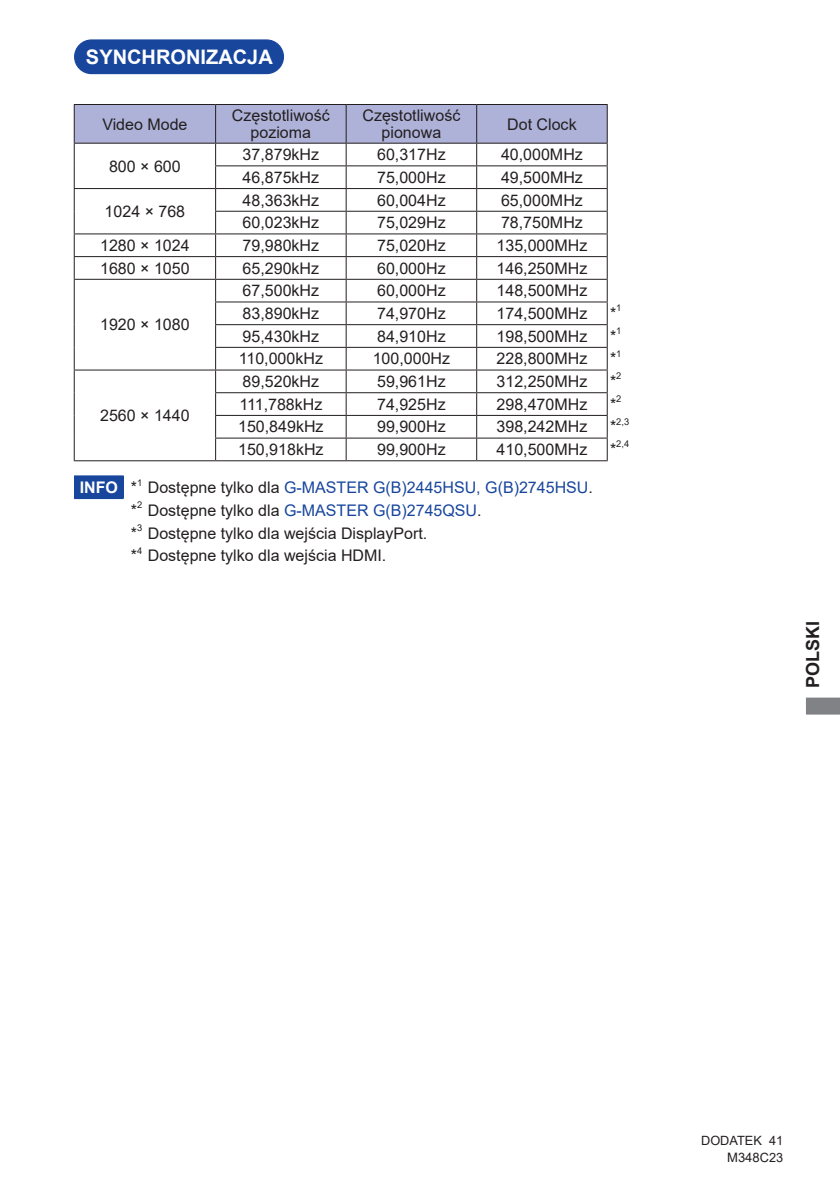
<style>
.page{position:relative;width:840px;height:1191px;background:#fff}
.page>*{position:absolute;margin:0;border:0;box-sizing:border-box;transform-origin:0 0}
.t1{font:700 20px "Arial";color:#fff}
.t2{font:700 18px "Arial";color:#231f20}
.t3{font:16px/17px "Arial";color:#231f20;text-align:center}
.t4{font:16px "Arial";color:#18469d}
.t5{font:700 16px "Arial";color:#fff}
.t6{font:13px "Arial";color:#231f20}
.t7{font:12.8px "Arial";color:#231f20}
.t8{font:9.4px "Arial";color:#231f20}
.s1{color:#231f20}
.s2{font-size:12.8px}
</style>
<div class="page">
<svg style="left:806px;top:697px;width:33px;height:17px"></svg>
<div style="left:75px;top:40px;width:208px;height:34px;background:#18469d;border-radius:17px"></div>
<div style="left:74px;top:39px;width:210px;height:35px;border:1px solid #18469d;border-radius:17px"></div>
<div style="left:74px;top:476px;width:50px;height:22px;background:#18469d"></div>
<hr style="left:74px;top:497px;width:50px;height:2px;background:#18469d">
<hr style="left:74px;top:475px;width:50px;height:2px;background:#18469d">
<svg style="left:74px;top:104px;width:533px;height:356px"></svg>
<hr style="left:74px;top:460px;width:141px;height:1px;background:#231f20">
<hr style="left:215px;top:460px;width:131px;height:1px;background:#231f20">
<hr style="left:346px;top:460px;width:130px;height:1px;background:#231f20">
<hr style="left:476px;top:460px;width:131px;height:1px;background:#231f20">
<p class="t1" style="left:86px;top:43px;width:188px">SYNCHRONIZACJA</p>
<p class="t3" style="left:102px;top:115px;width:87px">Video Mode</p>
<p class="t3" style="left:232px;top:107px;width:99px">Częstotliwość pozioma</p>
<p class="t3" style="left:362px;top:107px;width:99px">Częstotliwość pionowa</p>
<p class="t3" style="left:507px;top:115px;width:71px">Dot Clock</p>
<p class="t3" style="left:109px;top:157px;width:73px">800 × 600</p>
<p class="t3" style="left:242px;top:146px;width:78px">37,879kHz</p>
<p class="t3" style="left:377px;top:146px;width:70px">60,317Hz</p>
<p class="t3" style="left:500px;top:146px;width:83px">40,000MHz</p>
<p class="t3" style="left:242px;top:169px;width:78px">46,875kHz</p>
<p class="t3" style="left:377px;top:169px;width:70px">75,000Hz</p>
<p class="t3" style="left:500px;top:169px;width:83px">49,500MHz</p>
<p class="t3" style="left:105px;top:203px;width:82px">1024 × 768</p>
<p class="t3" style="left:242px;top:191px;width:78px">48,363kHz</p>
<p class="t3" style="left:377px;top:191px;width:70px">60,004Hz</p>
<p class="t3" style="left:500px;top:191px;width:83px">65,000MHz</p>
<p class="t3" style="left:242px;top:214px;width:78px">60,023kHz</p>
<p class="t3" style="left:377px;top:214px;width:70px">75,029Hz</p>
<p class="t3" style="left:500px;top:214px;width:83px">78,750MHz</p>
<p class="t3" style="left:100px;top:237px;width:91px">1280 × 1024</p>
<p class="t3" style="left:242px;top:237px;width:78px">79,980kHz</p>
<p class="t3" style="left:377px;top:237px;width:70px">75,020Hz</p>
<p class="t3" style="left:496px;top:237px;width:92px">135,000MHz</p>
<p class="t3" style="left:100px;top:259px;width:91px">1680 × 1050</p>
<p class="t3" style="left:242px;top:259px;width:78px">65,290kHz</p>
<p class="t3" style="left:377px;top:259px;width:70px">60,000Hz</p>
<p class="t3" style="left:496px;top:259px;width:92px">146,250MHz</p>
<p class="t3" style="left:100px;top:316px;width:91px">1920 × 1080</p>
<p class="t3" style="left:100px;top:407px;width:91px">2560 × 1440</p>
<p class="t3" style="left:242px;top:282px;width:78px">67,500kHz</p>
<p class="t3" style="left:377px;top:282px;width:70px">60,000Hz</p>
<p class="t3" style="left:496px;top:282px;width:92px">148,500MHz</p>
<p class="t3" style="left:242px;top:305px;width:78px">83,890kHz</p>
<p class="t3" style="left:377px;top:305px;width:70px">74,970Hz</p>
<p class="t3" style="left:496px;top:305px;width:92px">174,500MHz</p>
<p class="t3" style="left:609px;top:305px;width:8px">*</p>
<p class="t8" style="left:616px;top:301px;width:7px">1</p>
<p class="t3" style="left:242px;top:327px;width:78px">95,430kHz</p>
<p class="t3" style="left:377px;top:327px;width:70px">84,910Hz</p>
<p class="t3" style="left:496px;top:327px;width:92px">198,500MHz</p>
<p class="t3" style="left:609px;top:327px;width:8px">*</p>
<p class="t8" style="left:616px;top:324px;width:7px">1</p>
<p class="t3" style="left:238px;top:350px;width:86px">110,000kHz</p>
<p class="t3" style="left:372px;top:350px;width:79px">100,000Hz</p>
<p class="t3" style="left:496px;top:350px;width:92px">228,800MHz</p>
<p class="t3" style="left:609px;top:350px;width:8px">*</p>
<p class="t8" style="left:616px;top:347px;width:7px">1</p>
<p class="t3" style="left:242px;top:373px;width:78px">89,520kHz</p>
<p class="t3" style="left:377px;top:373px;width:70px">59,961Hz</p>
<p class="t3" style="left:496px;top:373px;width:92px">312,250MHz</p>
<p class="t3" style="left:609px;top:373px;width:8px">*</p>
<p class="t8" style="left:616px;top:369px;width:7px">2</p>
<p class="t3" style="left:239px;top:395px;width:85px">111,788kHz</p>
<p class="t3" style="left:377px;top:395px;width:70px">74,925Hz</p>
<p class="t3" style="left:496px;top:395px;width:92px">298,470MHz</p>
<p class="t3" style="left:609px;top:395px;width:8px">*</p>
<p class="t8" style="left:616px;top:392px;width:7px">2</p>
<p class="t3" style="left:238px;top:418px;width:87px">150,849kHz</p>
<p class="t3" style="left:377px;top:418px;width:70px">99,900Hz</p>
<p class="t3" style="left:496px;top:418px;width:92px">398,242MHz</p>
<p class="t3" style="left:609px;top:418px;width:8px">*</p>
<p class="t8" style="left:616px;top:415px;width:14px">2,3</p>
<p class="t3" style="left:238px;top:441px;width:87px">150,918kHz</p>
<p class="t3" style="left:377px;top:441px;width:70px">99,900Hz</p>
<p class="t3" style="left:496px;top:441px;width:92px">410,500MHz</p>
<p class="t3" style="left:609px;top:441px;width:8px">*</p>
<p class="t8" style="left:616px;top:438px;width:14px">2,4</p>
<p class="t5" style="left:80px;top:476px;width:40px">INFO</p>
<p class="t3" style="left:131px;top:479px;width:8px">*</p>
<p class="t8" style="left:137px;top:476px;width:7px">1</p>
<p class="t4" style="left:148px;top:476px;width:446px"><span class="s1">Dostępne tylko dla</span> G-MASTER G(B)2445HSU, G(B)2745HSU<span class="s1">.</span></p>
<p class="t3" style="left:131px;top:502px;width:8px">*</p>
<p class="t8" style="left:137px;top:498px;width:7px">2</p>
<p class="t4" style="left:148px;top:499px;width:335px"><span class="s1">Dostępne tylko dla</span> G-MASTER G(B)2745QSU<span class="s1">.</span></p>
<p class="t3" style="left:131px;top:524px;width:8px">*</p>
<p class="t8" style="left:137px;top:521px;width:7px">3</p>
<p class="t3" style="left:148px;top:524px;width:281px">Dostępne tylko dla wejścia DisplayPort.</p>
<p class="t3" style="left:131px;top:547px;width:8px">*</p>
<p class="t8" style="left:137px;top:544px;width:7px">4</p>
<p class="t3" style="left:148px;top:547px;width:240px">Dostępne tylko dla wejścia HDMI.</p>
<p class="t2" style="left:799px;top:688px;width:69px;rotate:-90deg">POLSKI</p>
<p class="t7" style="left:700px;top:1131px;width:83px">DODATEK 41</p>
<p class="t6" style="left:726px;top:1148px;width:57px">M348<span class="s2">C23</span></p>
</div>
